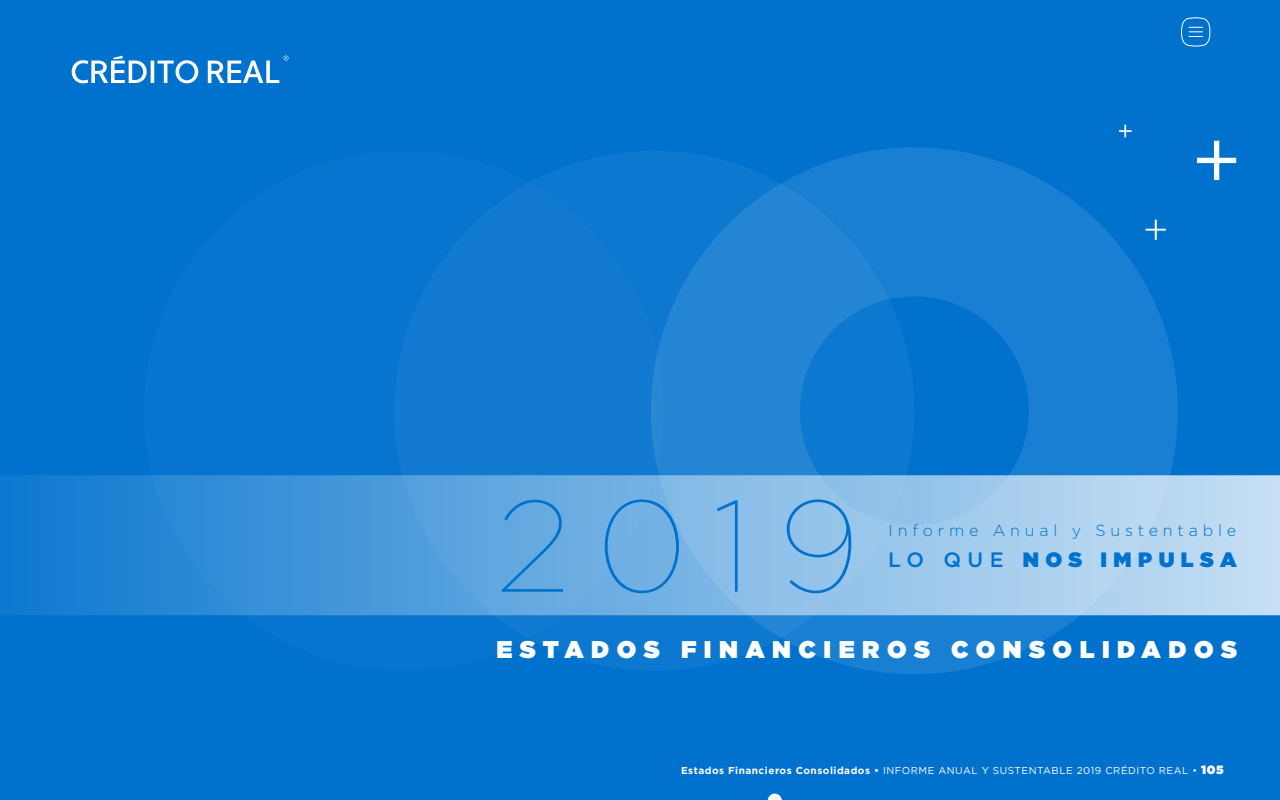
<style>
.page{position:relative;width:1280px;height:800px;background:#0072ce}
.page>*{position:absolute;margin:0;border:0;box-sizing:border-box;transform-origin:0 0}
.t1{font:100 129.6px "Gotham";color:#0072ce}
.t2{font:900 24.2px "Gotham";letter-spacing:.31em;color:#fff}
.t3{font:900 20.8px "Gotham";letter-spacing:.31em;color:#0072ce}
.t4{font:300 16px "Gotham";letter-spacing:.3em;color:#0072ce}
.t5{font:10px "Gotham";letter-spacing:.05em;color:#fff}
.s1{font-weight:500}
.s2{font-weight:700}
.s3{font-weight:900;font-size:12px}
</style>
<div class="page">
<div style="left:394px;top:151px;width:520px;height:520px;background:#0c78d0;border-radius:50%"></div>
<div style="left:144px;top:151px;width:520px;height:520px;background:#0775cf;border-radius:50%"></div>
<div style="left:651px;top:147px;width:527px;height:527px;border:149px solid #fff;border-radius:50%"></div>
<svg style="left:1146px;top:220px;width:20px;height:20px"></svg>
<svg style="left:1197px;top:141px;width:39px;height:39px"></svg>
<svg style="left:1119px;top:125px;width:13px;height:12px"></svg>
<svg style="left:0;top:475px;width:1280px;height:140px;background:#70afe2"></svg>
<svg style="left:72px;top:56px;width:217px;height:27px"></svg>
<svg style="left:1181px;top:18px;width:29px;height:28px"></svg>
<svg style="left:768px;top:794px;width:14px;height:6px"></svg>
<h1 class="t1" style="left:496px;top:466px;width:365px">2019</h1>
<h3 class="t4" style="left:889px;top:521px;width:349px">Informe Anual y Sustentable</h3>
<h3 class="t3" style="left:888px;top:545px;width:350px"><span class="s1">LO QUE</span> NOS IMPULSA</h3>
<h2 class="t2" style="left:496px;top:632px;width:742px">ESTADOS FINANCIEROS CONSOLIDADOS</h2>
<p class="t5" style="left:681px;top:764px;width:544px"><span class="s2">Estados Financieros Consolidados •</span> INFORME ANUAL Y SUSTENTABLE 2019 CRÉDITO REAL • <span class="s3">105</span></p>
</div>
